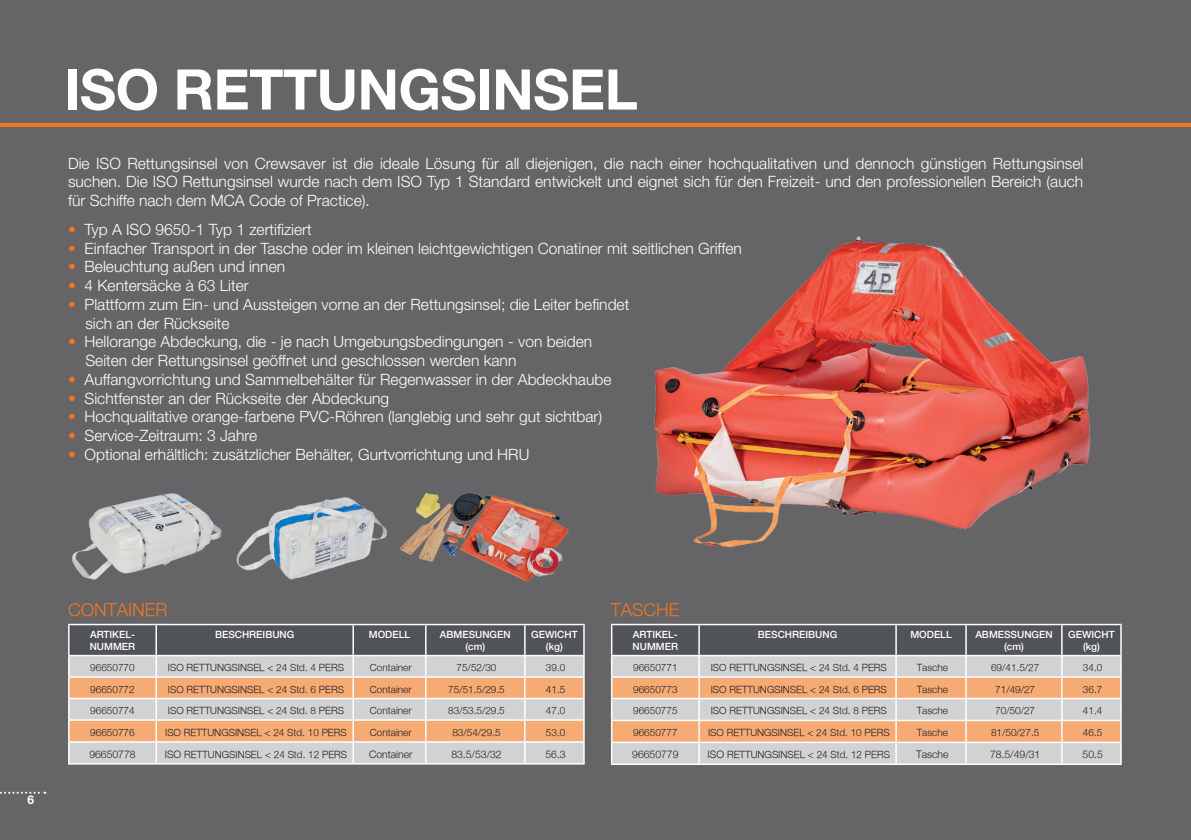
<style>
.page{position:relative;width:1191px;height:840px;background:#fff}
.page>*{position:absolute;margin:0;border:0;box-sizing:border-box;transform-origin:0 0}
.t1{font:700 56px "Helvetica Neue LT Std";letter-spacing:-.01em;color:#fff}
.t2{font:300 18px "Helvetica Neue";color:#f07622}
.t3{font:300 15.6px/18.8px "Helvetica Neue LT Std";color:#fff}
.t4{font:700 12px "Helvetica Neue LT Std";color:#fff}
.t5{font:300 10.4px "Helvetica Neue";color:#231f20}
.t6{font:300 10px "Helvetica Neue";color:#231f20}
.t7{font:500 10px/12px "Helvetica Neue LT Pro";color:#fff;text-align:center}
.s1{color:#f07622}
.s2{font-size:10.4px}
</style>
<div class="page">
<div style="left:0;top:0;width:1191px;height:839px;background:#656568"></div>
<svg style="left:0;top:791px;width:45px;height:2px"></svg>
<img style="left:654px;top:236px;width:436px;height:311px">
<hr style="left:525px;top:676px;width:60px;height:1px;background:#fff">
<hr style="left:525px;top:697px;width:60px;height:2px;background:#fff">
<hr style="left:525px;top:718px;width:60px;height:2px;background:#fff">
<hr style="left:525px;top:740px;width:60px;height:2px;background:#fff">
<hr style="left:68px;top:762px;width:88px;height:2px;background:#fff">
<hr style="left:156px;top:762px;width:197px;height:2px;background:#fff">
<hr style="left:353px;top:762px;width:73px;height:2px;background:#fff">
<hr style="left:426px;top:762px;width:99px;height:2px;background:#fff">
<hr style="left:525px;top:762px;width:60px;height:2px;background:#fff">
<hr style="left:68px;top:623px;width:88px;height:2px;background:#fff">
<hr style="left:156px;top:623px;width:197px;height:2px;background:#fff">
<hr style="left:353px;top:623px;width:73px;height:2px;background:#fff">
<hr style="left:426px;top:623px;width:99px;height:2px;background:#fff">
<hr style="left:525px;top:623px;width:60px;height:2px;background:#fff">
<svg style="left:68px;top:624px;width:516px;height:138px;background:#c4afa1"></svg>
<hr style="left:68px;top:654px;width:88px;height:2px;background:#fff">
<hr style="left:156px;top:654px;width:197px;height:2px;background:#fff">
<hr style="left:353px;top:654px;width:73px;height:2px;background:#fff">
<hr style="left:426px;top:654px;width:99px;height:2px;background:#fff">
<hr style="left:525px;top:654px;width:60px;height:2px;background:#fff">
<hr style="left:611px;top:763px;width:88px;height:1px;background:#fff">
<hr style="left:699px;top:763px;width:197px;height:1px;background:#fff">
<hr style="left:896px;top:763px;width:70px;height:1px;background:#fff">
<hr style="left:966px;top:763px;width:95px;height:1px;background:#fff">
<hr style="left:1061px;top:763px;width:60px;height:1px;background:#fff">
<hr style="left:611px;top:623px;width:88px;height:2px;background:#fff">
<hr style="left:699px;top:623px;width:197px;height:2px;background:#fff">
<hr style="left:896px;top:623px;width:70px;height:2px;background:#fff">
<hr style="left:966px;top:623px;width:95px;height:2px;background:#fff">
<hr style="left:1061px;top:623px;width:60px;height:2px;background:#fff">
<svg style="left:611px;top:624px;width:510px;height:139px;background:#c5b1a3"></svg>
<hr style="left:611px;top:654px;width:88px;height:2px;background:#fff">
<hr style="left:699px;top:654px;width:197px;height:2px;background:#fff">
<hr style="left:896px;top:654px;width:70px;height:2px;background:#fff">
<hr style="left:966px;top:654px;width:95px;height:2px;background:#fff">
<hr style="left:1061px;top:654px;width:60px;height:2px;background:#fff">
<img style="left:236px;top:497px;width:152px;height:83px">
<img style="left:71px;top:493px;width:151px;height:87px">
<img style="left:400px;top:492px;width:169px;height:90px">
<hr style="left:0;top:123px;width:1191px;height:4px;background:#f07622">
<h1 class="t1" style="left:64px;top:55px;width:575px">ISO RETTUNGSINSEL</h1>
<p class="t3" style="left:68px;top:153px;width:1016px;text-align:justify">Die ISO Rettungsinsel von Crewsaver ist die ideale Lösung für all diejenigen, die nach einer hochqualitativen und dennoch günstigen Rettungsinsel suchen. Die ISO Rettungsinsel wurde nach dem ISO Typ 1 Standard entwickelt und eignet sich für den Freizeit- und den professionellen Bereich (auch für Schiffe nach dem MCA Code of Practice).</p>
<p class="t3" style="left:68px;top:219px;width:245px"><span class="s1">•</span> Typ A ISO 9650-1 Typ 1 zertifiziert</p>
<p class="t3" style="left:68px;top:238px;width:675px"><span class="s1">•</span> Einfacher Transport in der Tasche oder im kleinen leichtgewichtigen Conatiner mit seitlichen Griffen</p>
<p class="t3" style="left:68px;top:257px;width:219px"><span class="s1">•</span> Beleuchtung außen und innen</p>
<p class="t3" style="left:68px;top:276px;width:182px"><span class="s1">•</span> 4 Kentersäcke à 63 Liter</p>
<p class="t3" style="left:85px;top:294px;width:545px;text-indent:-17px"><span class="s1">•</span> Plattform zum Ein- und Aussteigen vorne an der Rettungsinsel; die Leiter befindet sich an der Rückseite</p>
<p class="t3" style="left:85px;top:332px;width:508px;text-indent:-17px"><span class="s1">•</span> Hellorange Abdeckung, die - je nach Umgebungsbedingungen - von beiden<br>Seiten der Rettungsinsel geöffnet und geschlossen werden kann</p>
<p class="t3" style="left:68px;top:369px;width:545px"><span class="s1">•</span> Auffangvorrichtung und Sammelbehälter für Regenwasser in der Abdeckhaube</p>
<p class="t3" style="left:68px;top:388px;width:323px"><span class="s1">•</span> Sichtfenster an der Rückseite der Abdeckung</p>
<p class="t3" style="left:68px;top:407px;width:536px"><span class="s1">•</span> Hochqualitative orange-farbene PVC-Röhren (langlebig und sehr gut sichtbar)</p>
<p class="t3" style="left:68px;top:425px;width:191px"><span class="s1">•</span> Service-Zeitraum: 3 Jahre</p>
<p class="t3" style="left:68px;top:444px;width:463px"><span class="s1">•</span> Optional erhältlich: zusätzlicher Behälter, Gurtvorrichtung und HRU</p>
<p class="t4" style="left:27px;top:791px;width:8px">6</p>
<p class="t2" style="left:68px;top:598px;width:101px">CONTAINER</p>
<p class="t2" style="left:610px;top:598px;width:70px">TASCHE</p>
<p class="t7" style="left:90px;top:627px;width:47px;text-align:left">ARTIKEL-<br>NUMMER</p>
<p class="t7" style="left:215px;top:627px;width:81px">BESCHREIBUNG</p>
<p class="t7" style="left:369px;top:627px;width:43px">MODELL</p>
<p class="t7" style="left:440px;top:627px;width:72px">ABMESUNGEN (cm)</p>
<p class="t7" style="left:531px;top:627px;width:48px">GEWICHT (kg)</p>
<p class="t6" style="left:90px;top:661px;width:46px">96650770</p>
<p class="t6" style="left:168px;top:661px;width:178px">ISO RETTUNGSINSEL &lt; 24 Std. 4 PERS</p>
<p class="t6" style="left:370px;top:661px;width:43px">Container</p>
<p class="t6" style="left:456px;top:661px;width:41px">75/52/30</p>
<p class="t6" style="left:546px;top:661px;width:21px">39.0</p>
<p class="t6" style="left:90px;top:682px;width:46px">96650772</p>
<p class="t6" style="left:168px;top:682px;width:178px">ISO RETTUNGSINSEL &lt; 24 Std. 6 PERS</p>
<p class="t6" style="left:370px;top:682px;width:43px">Container</p>
<p class="t6" style="left:448px;top:682px;width:58px">75/51.5/29.5</p>
<p class="t6" style="left:546px;top:682px;width:21px">41.5</p>
<p class="t6" style="left:90px;top:704px;width:46px">96650774</p>
<p class="t6" style="left:168px;top:704px;width:178px">ISO RETTUNGSINSEL &lt; 24 Std. 8 PERS</p>
<p class="t6" style="left:370px;top:704px;width:43px">Container</p>
<p class="t6" style="left:448px;top:704px;width:58px">83/53.5/29.5</p>
<p class="t6" style="left:546px;top:704px;width:21px">47.0</p>
<p class="t6" style="left:90px;top:725px;width:46px">96650776</p>
<p class="t6" style="left:165px;top:725px;width:183px">ISO RETTUNGSINSEL &lt; 24 Std. 10 PERS</p>
<p class="t6" style="left:370px;top:725px;width:43px">Container</p>
<p class="t6" style="left:452px;top:725px;width:50px">83/54/29.5</p>
<p class="t6" style="left:546px;top:725px;width:21px">53.0</p>
<p class="t5" style="left:89px;top:747px;width:48px">96650778</p>
<p class="t6" style="left:165px;top:747px;width:184px"><span class="s2">ISO</span> RETTUNGSINSEL &lt; 24 Std. 12 PERS</p>
<p class="t5" style="left:369px;top:747px;width:45px">Container</p>
<p class="t5" style="left:451px;top:747px;width:52px">83.5/53/32</p>
<p class="t5" style="left:545px;top:747px;width:22px">56.3</p>
<p class="t7" style="left:632px;top:627px;width:47px;text-align:left">ARTIKEL-<br>NUMMER</p>
<p class="t7" style="left:758px;top:627px;width:81px">BESCHREIBUNG</p>
<p class="t7" style="left:910px;top:627px;width:43px">MODELL</p>
<p class="t7" style="left:975px;top:627px;width:79px">ABMESSUNGEN (cm)</p>
<p class="t7" style="left:1068px;top:627px;width:48px">GEWICHT (kg)</p>
<p class="t6" style="left:633px;top:661px;width:46px">96650771</p>
<p class="t6" style="left:711px;top:661px;width:178px">ISO RETTUNGSINSEL &lt; 24 Std. 4 PERS</p>
<p class="t6" style="left:916px;top:661px;width:33px">Tasche</p>
<p class="t6" style="left:991px;top:661px;width:50px">69/41.5/27</p>
<p class="t6" style="left:1083px;top:661px;width:21px">34.0</p>
<p class="t6" style="left:633px;top:682px;width:46px">96650773</p>
<p class="t6" style="left:711px;top:682px;width:178px">ISO RETTUNGSINSEL &lt; 24 Std. 6 PERS</p>
<p class="t6" style="left:916px;top:682px;width:33px">Tasche</p>
<p class="t6" style="left:995px;top:682px;width:41px">71/49/27</p>
<p class="t6" style="left:1083px;top:682px;width:21px">36.7</p>
<p class="t6" style="left:633px;top:704px;width:46px">96650775</p>
<p class="t6" style="left:711px;top:704px;width:178px">ISO RETTUNGSINSEL &lt; 24 Std. 8 PERS</p>
<p class="t6" style="left:916px;top:704px;width:33px">Tasche</p>
<p class="t6" style="left:995px;top:704px;width:41px">70/50/27</p>
<p class="t6" style="left:1083px;top:704px;width:21px">41.4</p>
<p class="t6" style="left:633px;top:726px;width:46px">96650777</p>
<p class="t6" style="left:708px;top:726px;width:183px">ISO RETTUNGSINSEL &lt; 24 Std. 10 PERS</p>
<p class="t6" style="left:916px;top:726px;width:33px">Tasche</p>
<p class="t6" style="left:991px;top:726px;width:50px">81/50/27.5</p>
<p class="t6" style="left:1083px;top:726px;width:21px">46.5</p>
<p class="t5" style="left:632px;top:747px;width:48px">96650779</p>
<p class="t6" style="left:707px;top:748px;width:184px"><span class="s2">ISO</span> RETTUNGSINSEL &lt; 24 Std. 12 PERS</p>
<p class="t5" style="left:916px;top:747px;width:34px">Tasche</p>
<p class="t5" style="left:990px;top:747px;width:52px">78.5/49/31</p>
<p class="t5" style="left:1082px;top:747px;width:22px">50.5</p>
</div>
